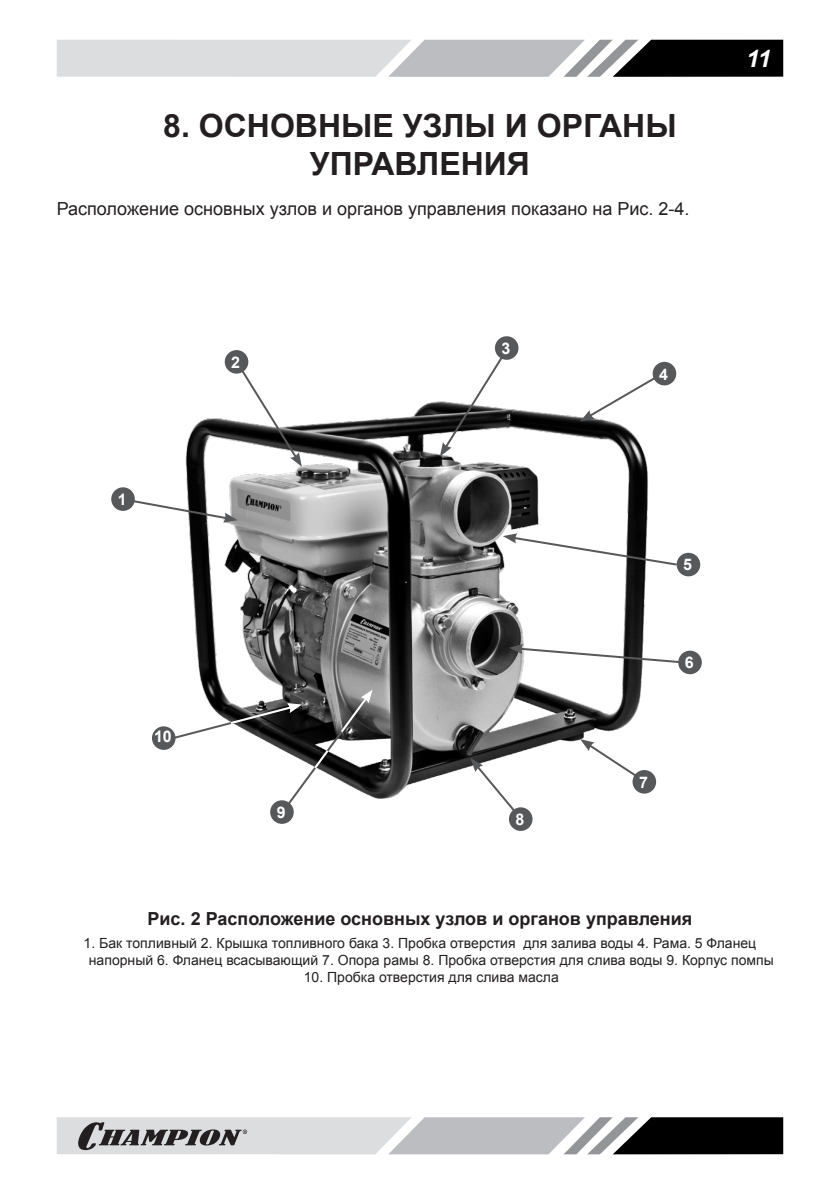
<style>
.page{position:relative;width:840px;height:1191px;background:#fff}
.page>*{position:absolute;margin:0;border:0;box-sizing:border-box;transform-origin:0 0}
.t1{font:700 32px/38.4px "Arial";color:#231f20;text-align:center}
.t2{font:italic 700 24px "Arial";color:#fff}
.t3{font:18px "Arial";color:#231f20}
.pic_h_centr{font:700 18px "Arial";color:#231f20}
.Заголовок_1{font:700 16px "Arial";color:#fff}
.pic_list_center{font:14px/16.8px "Arial";color:#231f20}
</style>
<div class="page">
<svg style="left:57px;top:40px;width:725px;height:37px;background:#a7a8aa"></svg>
<svg style="left:57px;top:1117px;width:725px;height:37px;background:#9c9d9e"></svg>
<img style="left:185px;top:336px;width:479px;height:495px">
<div style="left:111px;top:487px;width:24px;height:24px;background:#57585a;border-radius:50%"></div>
<div style="left:225px;top:350px;width:23px;height:24px;background:#57585a;border-radius:50%"></div>
<div style="left:494px;top:336px;width:24px;height:24px;background:#57585a;border-radius:50%"></div>
<div style="left:652px;top:362px;width:23px;height:23px;background:#57585a;border-radius:50%"></div>
<div style="left:676px;top:553px;width:23px;height:23px;background:#57585a;border-radius:50%"></div>
<div style="left:677px;top:650px;width:24px;height:24px;background:#57585a;border-radius:50%"></div>
<div style="left:632px;top:770px;width:23px;height:23px;background:#57585a;border-radius:50%"></div>
<div style="left:508px;top:807px;width:24px;height:24px;background:#57585a;border-radius:50%"></div>
<div style="left:270px;top:800px;width:23px;height:24px;background:#57585a;border-radius:50%"></div>
<div style="left:152px;top:726px;width:23px;height:24px;background:#57585a;border-radius:50%"></div>
<svg style="left:130px;top:498px;width:108px;height:25px"></svg>
<svg style="left:170px;top:689px;width:202px;height:120px"></svg>
<svg style="left:470px;top:758px;width:47px;height:56px"></svg>
<svg style="left:579px;top:739px;width:59px;height:39px"></svg>
<svg style="left:508px;top:644px;width:177px;height:20px"></svg>
<svg style="left:502px;top:533px;width:176px;height:34px"></svg>
<svg style="left:579px;top:374px;width:79px;height:47px"></svg>
<svg style="left:439px;top:353px;width:66px;height:104px"></svg>
<svg style="left:239px;top:367px;width:63px;height:100px"></svg>
<p class="t1" style="left:163px;top:107px;width:514px">8. ОСНОВНЫЕ УЗЛЫ И ОРГАНЫ<br>УПРАВЛЕНИЯ</p>
<p class="t3" style="left:57px;top:197px;width:634px">Расположение основных узлов и органов управления показано на Рис. 2-4.</p>
<p class="Заголовок_1" style="left:118px;top:489px;width:10px">1</p>
<p class="Заголовок_1" style="left:231px;top:351px;width:10px">2</p>
<p class="Заголовок_1" style="left:154px;top:725px;width:19px">10</p>
<p class="Заголовок_1" style="left:276px;top:801px;width:10px">9</p>
<p class="Заголовок_1" style="left:501px;top:337px;width:10px">3</p>
<p class="Заголовок_1" style="left:515px;top:808px;width:10px">8</p>
<p class="Заголовок_1" style="left:658px;top:363px;width:10px">4</p>
<p class="Заголовок_1" style="left:682px;top:554px;width:10px">5</p>
<p class="Заголовок_1" style="left:684px;top:652px;width:10px">6</p>
<p class="Заголовок_1" style="left:638px;top:771px;width:10px">7</p>
<h2 class="t2" style="left:745px;top:42px;width:26px">11</h2>
<p class="pic_h_centr" style="left:147px;top:907px;width:546px">Рис. 2 Расположение основных узлов и органов управления</p>
<p class="pic_list_center" style="left:89px;top:934px;width:686px;text-indent:-5px">1. Бак топливный 2. Крышка топливного бака 3. Пробка отверстия для залива воды 4. Рама. 5 Фланец напорный 6. Фланец всасывающий 7. Опора рамы 8. Пробка отверстия для слива воды 9. Корпус помпы</p>
<p class="pic_list_center" style="left:304px;top:968px;width:256px">10. Пробка отверстия для слива масла</p>
</div>
